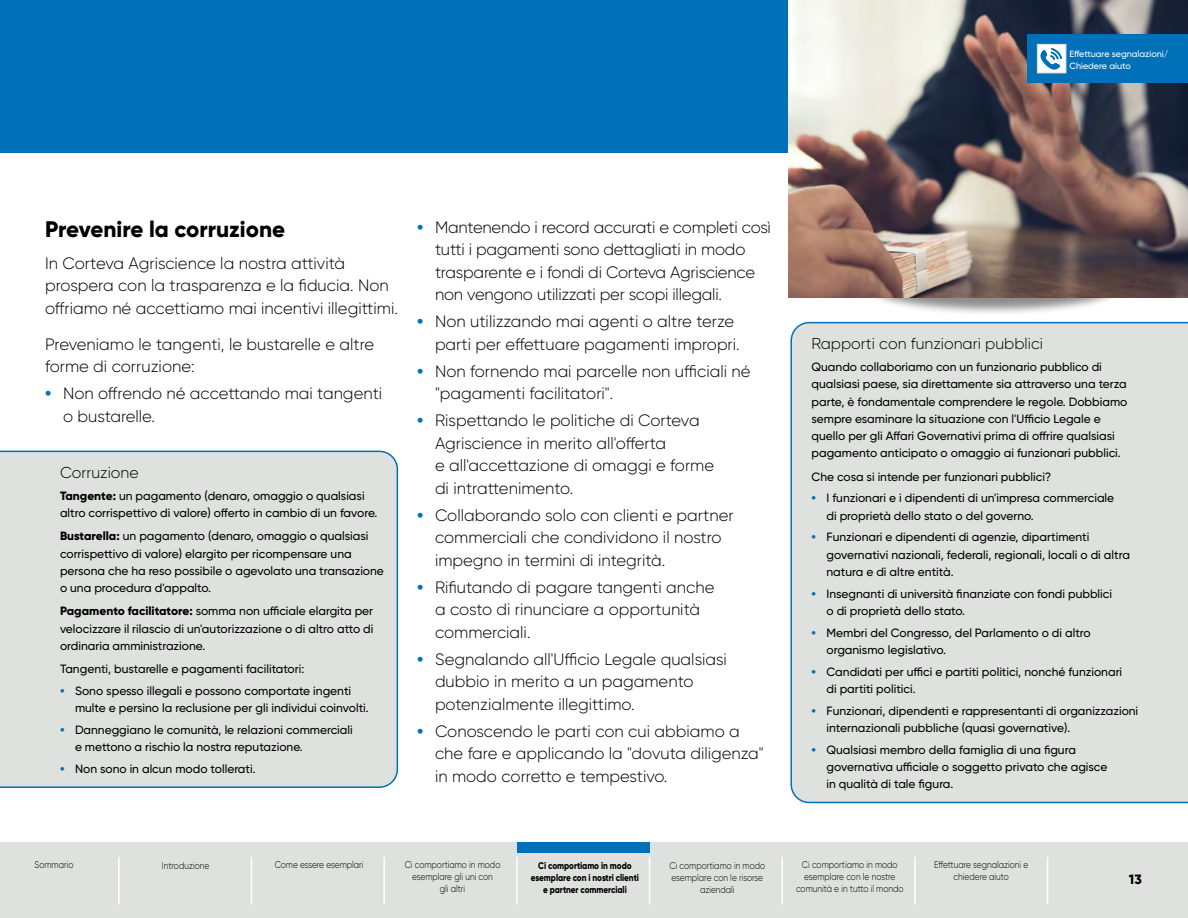
<style>
.page{position:relative;width:1188px;height:918px;background:#fff}
.page>*{position:absolute;margin:0;border:0;box-sizing:border-box;transform-origin:0 0}
.ha{font:800 22.5px "Gilroy";color:#000}
.blue_bullet{font:300 16.5px/22.5px "Gilroy";color:#000}
.tx{font:300 16.5px/22.5px "Gilroy";color:#000}
.sb_title{font:300 15.75px "Gilroy";color:#000}
.t1{font:800 13.5px "Gilroy";color:#000}
.sidebar_bullet_blue{font:500 12px/17.2px "Gilroy";color:#000}
.sidebar_tx{font:500 12px/17.2px "Gilroy";color:#000}
.sidebar_tx_space{font:500 12px/17.2px "Gilroy";color:#000}
.Nav_bar_reg{font:300 9.75px/12px "Gilroy";color:#000;text-align:center;scale:.85 1}
.Nav_bar_reg-2{font:800 9.75px/12px "Gilroy";letter-spacing:-.01em;color:#000;text-align:center;scale:.85 1}
.t2{font:500 9px "Gilroy";color:#fff}
.s1{font-weight:800;color:#0071b9}
.s2{font-weight:800}
</style>
<div class="page">
<div style="left:863px;top:258px;width:261px;height:59px;background:#000;opacity:.45"></div>
<div style="left:0;top:0;width:1188px;height:153px;background:#0071b9"></div>
<img style="left:788px;top:0;width:400px;height:298px">
<div style="left:0;top:842px;width:1188px;height:76px;background:#dfe1df"></div>
<hr style="left:118px;top:857px;width:2px;height:47px;background:#fff">
<hr style="left:914px;top:857px;width:2px;height:47px;background:#fff">
<hr style="left:781px;top:857px;width:2px;height:47px;background:#fff">
<hr style="left:649px;top:857px;width:1px;height:47px;background:#fff">
<hr style="left:516px;top:857px;width:2px;height:47px;background:#fff">
<hr style="left:383px;top:857px;width:2px;height:47px;background:#fff">
<hr style="left:251px;top:857px;width:1px;height:47px;background:#fff">
<hr style="left:1047px;top:857px;width:1px;height:47px;background:#fff">
<div style="left:518px;top:842px;width:132px;height:11px;background:#0071b9"></div>
<div style="left:0;top:451px;width:398px;height:337px;background:#dfe1df"></div>
<div style="left:790px;top:322px;width:398px;height:481px;background:#dfe1df"></div>
<div style="left:1028px;top:35px;width:160px;height:48px;background:#0071b9"></div>
<div style="left:1037px;top:44px;width:29px;height:29px;background:#fff;border:1px solid #dfe1df"></div>
<svg style="left:1041px;top:48px;width:21px;height:21px"></svg>
<p class="t2" style="left:1069px;top:48px;width:101px">Effettuare segnalazioni/</p>
<p class="t2" style="left:1069px;top:60px;width:63px">Chiedere aiuto</p>
<p class="ha" style="left:45px;top:215px;width:242px">Prevenire la corruzione</p>
<p class="tx" style="left:45px;top:252px;width:354px">In Corteva Agriscience la nostra attività prospera con la trasparenza e la fiducia. Non offriamo né accettiamo mai incentivi illegittimi.</p>
<p class="tx" style="left:45px;top:333px;width:331px">Preveniamo le tangenti, le bustarelle e altre forme di corruzione:</p>
<p class="blue_bullet" style="left:63px;top:382px;width:321px;text-indent:-18px"><span class="s1">•</span> Non offrendo né accettando mai tangenti o bustarelle.</p>
<p class="sb_title" style="left:60px;top:463px;width:80px">Corruzione</p>
<p class="sidebar_tx" style="left:60px;top:487px;width:319px"><span class="s2">Tangente:</span> un pagamento (denaro, omaggio o qualsiasi altro corrispettivo di valore) offerto in cambio di un favore.</p>
<p class="sidebar_tx_space" style="left:60px;top:528px;width:325px"><span class="s2">Bustarella:</span> un pagamento (denaro, omaggio o qualsiasi corrispettivo di valore) elargito per ricompensare una persona che ha reso possibile o agevolato una transazione o una procedura d'appalto.</p>
<p class="sidebar_tx_space" style="left:60px;top:602px;width:315px;text-align:justify"><span class="s2">Pagamento facilitatore:</span> somma non ufficiale elargita per velocizzare il rilascio di un'autorizzazione o di altro atto di ordinaria amministrazione.</p>
<p class="sidebar_tx_space" style="left:60px;top:660px;width:246px">Tangenti, bustarelle e pagamenti facilitatori:</p>
<p class="sidebar_bullet_blue" style="left:75px;top:682px;width:295px;text-indent:-15px"><span class="s1">•</span> Sono spesso illegali e possono comportate ingenti multe e persino la reclusione per gli individui coinvolti.</p>
<p class="sidebar_bullet_blue" style="left:75px;top:721px;width:279px;text-indent:-15px"><span class="s1">•</span> Danneggiano le comunità, le relazioni commerciali e mettono a rischio la nostra reputazione.</p>
<p class="sidebar_bullet_blue" style="left:60px;top:760px;width:197px"><span class="s1">•</span> Non sono in alcun modo tollerati.</p>
<p class="blue_bullet" style="left:435px;top:215px;width:337px;text-indent:-18px"><span class="s1">•</span> Mantenendo i record accurati e completi così tutti i pagamenti sono dettagliati in modo trasparente e i fondi di Corteva Agriscience non vengono utilizzati per scopi illegali.</p>
<p class="blue_bullet" style="left:435px;top:310px;width:306px;text-indent:-18px"><span class="s1">•</span> Non utilizzando mai agenti o altre terze parti per effettuare pagamenti impropri.</p>
<p class="blue_bullet" style="left:435px;top:359px;width:317px;text-indent:-18px"><span class="s1">•</span> Non fornendo mai parcelle non ufficiali né "pagamenti facilitatori".</p>
<p class="blue_bullet" style="left:435px;top:409px;width:281px;text-indent:-18px"><span class="s1">•</span> Rispettando le politiche di Corteva<br>Agriscience in merito all'offerta<br>e all'accettazione di omaggi e forme di intrattenimento.</p>
<p class="blue_bullet" style="left:435px;top:503px;width:300px;text-indent:-18px"><span class="s1">•</span> Collaborando solo con clienti e partner commerciali che condividono il nostro impegno in termini di integrità.</p>
<p class="blue_bullet" style="left:435px;top:575px;width:281px;text-indent:-18px"><span class="s1">•</span> Rifiutando di pagare tangenti anche a costo di rinunciare a opportunità commerciali.</p>
<p class="blue_bullet" style="left:435px;top:647px;width:293px;text-indent:-18px"><span class="s1">•</span> Segnalando all'Ufficio Legale qualsiasi dubbio in merito a un pagamento potenzialmente illegittimo.</p>
<p class="blue_bullet" style="left:435px;top:719px;width:330px;text-indent:-18px"><span class="s1">•</span> Conoscendo le parti con cui abbiamo a che fare e applicando la "dovuta diligenza" in modo corretto e tempestivo.</p>
<p class="sb_title" style="left:812px;top:334px;width:233px">Rapporti con funzionari pubblici</p>
<p class="sidebar_tx" style="left:812px;top:358px;width:317px">Quando collaboriamo con un funzionario pubblico di qualsiasi paese, sia direttamente sia attraverso una terza parte, è fondamentale comprendere le regole. Dobbiamo sempre esaminare la situazione con l'Ufficio Legale e quello per gli Affari Governativi prima di offrire qualsiasi pagamento anticipato o omaggio ai funzionari pubblici.</p>
<p class="sidebar_tx_space" style="left:812px;top:468px;width:241px">Che cosa si intende per funzionari pubblici?</p>
<p class="sidebar_bullet_blue" style="left:827px;top:490px;width:289px;text-indent:-15px"><span class="s1">•</span> I funzionari e i dipendenti di un'impresa commerciale di proprietà dello stato o del governo.</p>
<p class="sidebar_bullet_blue" style="left:827px;top:529px;width:305px;text-indent:-15px"><span class="s1">•</span> Funzionari e dipendenti di agenzie, dipartimenti governativi nazionali, federali, regionali, locali o di altra natura e di altre entità.</p>
<p class="sidebar_bullet_blue" style="left:827px;top:585px;width:287px;text-indent:-15px"><span class="s1">•</span> Insegnanti di università finanziate con fondi pubblici o di proprietà dello stato.</p>
<p class="sidebar_bullet_blue" style="left:827px;top:624px;width:266px;text-indent:-15px"><span class="s1">•</span> Membri del Congresso, del Parlamento o di altro organismo legislativo.</p>
<p class="sidebar_bullet_blue" style="left:827px;top:663px;width:297px;text-indent:-15px"><span class="s1">•</span> Candidati per uffici e partiti politici, nonché funzionari di partiti politici.</p>
<p class="sidebar_bullet_blue" style="left:827px;top:702px;width:313px;text-indent:-15px"><span class="s1">•</span> Funzionari, dipendenti e rappresentanti di organizzazioni internazionali pubbliche (quasi governative).</p>
<p class="sidebar_bullet_blue" style="left:827px;top:741px;width:282px;text-indent:-15px"><span class="s1">•</span> Qualsiasi membro della famiglia di una figura governativa ufficiale o soggetto privato che agisce in qualità di tale figura.</p>
<p class="Nav_bar_reg-2" style="left:294px;top:859px;width:60px">Com ssere</p>
<p class="Nav_bar_reg" style="left:939px;top:859px;width:5px">f</p>
<p class="Nav_bar_reg" style="left:610px;top:871px;width:12px;text-align:left;text-indent:-20px">i str<br>r i</p>
<p class="t1" style="left:1129px;top:871px;width:14px">13</p>
<p class="Nav_bar_reg" style="left:162px;top:859px;width:57px">Introduzione</p>
<p class="Nav_bar_reg" style="left:275px;top:859px;width:106px">Come essere esemplari</p>
<p class="Nav_bar_reg" style="left:405px;top:859px;width:114px">Ci comportiamo in modo esemplare gli uni con<br>gli altri</p>
<p class="Nav_bar_reg" style="left:934px;top:859px;width:112px">Effettuare segnalazioni e chiedere aiuto</p>
<p class="Nav_bar_reg" style="left:35px;top:859px;width:47px">Sommario</p>
<p class="Nav_bar_reg-2" style="left:531px;top:859px;width:129px">Ci comportiamo in modo esemplare con i nostri clienti e partner commerciali</p>
<p class="Nav_bar_reg" style="left:670px;top:859px;width:114px">Ci comportiamo in modo esemplare con le risorse aziendali</p>
<p class="Nav_bar_reg" style="left:796px;top:859px;width:128px">Ci comportiamo in modo esemplare con le nostre comunità e in tutto il mondo</p>
</div>
